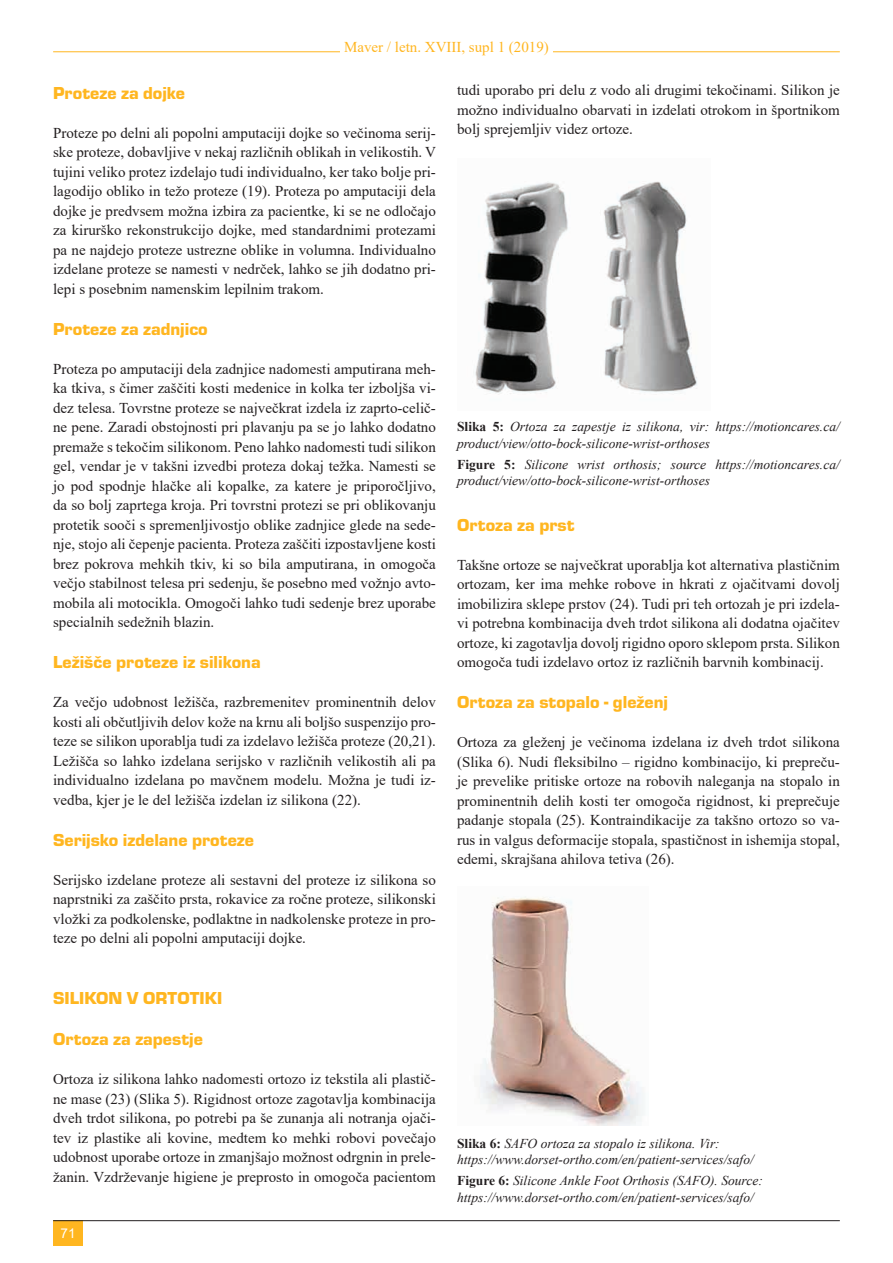
<style>
.page{position:relative;width:893px;height:1263px;background:#fff}
.page>*{position:absolute;margin:0;border:0;box-sizing:border-box;transform-origin:0 0}
.podnaslov{font:18px "Eurostile TEE Blac";color:#ffb620}
.body_tekst{font:15px/19.5px "Times New Roman";color:#231f20;text-align:justify}
.t1{font:15px "Times New Roman";color:#ffb620}
.naslov_tabele_slike{font:italic 13.5px/16.5px "Times New Roman";color:#231f20}
.t2{font:13.5px "Arial";color:#fff}
.s1{font-weight:700;font-style:normal}
</style>
<div class="page">
<img style="left:475px;top:181px;width:222px;height:214px">
<img style="left:480px;top:896px;width:164px;height:230px">
<hr style="left:53px;top:52px;width:787px;height:1px;background:#ffb620">
<div style="left:340px;top:34px;width:213px;height:23px;background:#fff"></div>
<div style="left:53px;top:1220px;width:30px;height:26px;background:#ffb620"></div>
<hr style="left:53px;top:1220px;width:787px;height:1px;background:#231f20">
<p class="t1" style="left:344px;top:37px;width:206px">Maver / letn. XVIII, supl 1 (2019)</p>
<p class="podnaslov" style="left:53px;top:83px;width:133px">Proteze za dojke</p>
<p class="body_tekst" style="left:53px;top:122px;width:384px">Proteze po delni ali popolni amputaciji dojke so večinoma serij&shy;ske proteze, dobavljive v nekaj različnih oblikah in velikostih. V tujini veliko protez izdelajo tudi individualno, ker tako bolje pri&shy;lagodijo obliko in težo proteze (19). Proteza po amputaciji dela dojke je predvsem možna izbira za pacientke, ki se ne odločajo za kirurško rekonstrukcijo dojke, med standardnimi protezami pa ne najdejo proteze ustrezne oblike in volumna. Individualno izdelane proteze se namesti v nedrček, lahko se jih dodatno pri&shy;lepi s posebnim namenskim lepilnim trakom.</p>
<p class="podnaslov" style="left:53px;top:319px;width:156px">Proteze za zadnjico</p>
<p class="body_tekst" style="left:53px;top:358px;width:384px">Proteza po amputaciji dela zadnjice nadomesti amputirana meh&shy;ka tkiva, s čimer zaščiti kosti medenice in kolka ter izboljša vi&shy;dez telesa. Tovrstne proteze se največkrat izdela iz zaprto-celič&shy;ne pene. Zaradi obstojnosti pri plavanju pa se jo lahko dodatno premaže s tekočim silikonom. Peno lahko nadomesti tudi silikon gel, vendar je v takšni izvedbi proteza dokaj težka. Namesti se jo pod spodnje hlačke ali kopalke, za katere je priporočljivo, da so bolj zaprtega kroja. Pri tovrstni protezi se pri oblikovanju protetik sooči s spremenljivostjo oblike zadnjice glede na sede&shy;nje, stojo ali čepenje pacienta. Proteza zaščiti izpostavljene kosti brez pokrova mehkih tkiv, ki so bila amputirana, in omogoča večjo stabilnost telesa pri sedenju, še posebno med vožnjo avto&shy;mobila ali motocikla. Omogoči lahko tudi sedenje brez uporabe specialnih sedežnih blazin.</p>
<p class="podnaslov" style="left:53px;top:652px;width:209px">Ležišče proteze iz silikona</p>
<p class="body_tekst" style="left:53px;top:692px;width:384px">Za večjo udobnost ležišča, razbremenitev prominentnih delov kosti ali občutljivih delov kože na krnu ali boljšo suspenzijo pro&shy;teze se silikon uporablja tudi za izdelavo ležišča proteze (20,21).<br>Ležišča so lahko izdelana serijsko v različnih velikostih ali pa individualno izdelana po mavčnem modelu. Možna je tudi iz&shy;vedba, kjer je le del ležišča izdelan iz silikona (22).</p>
<p class="podnaslov" style="left:53px;top:830px;width:202px">Serijsko izdelane proteze</p>
<p class="body_tekst" style="left:53px;top:870px;width:384px">Serijsko izdelane proteze ali sestavni del proteze iz silikona so naprstniki za zaščito prsta, rokavice za ročne proteze, silikonski vložki za podkolenske, podlaktne in nadkolenske proteze in pro&shy;teze po delni ali popolni amputaciji dojke.</p>
<p class="podnaslov" style="left:53px;top:988px;width:171px">SILIKON V ORTOTIKI</p>
<p class="podnaslov" style="left:53px;top:1029px;width:151px">Ortoza za zapestje</p>
<p class="body_tekst" style="left:53px;top:1069px;width:384px">Ortoza iz silikona lahko nadomesti ortozo iz tekstila ali plastič&shy;ne mase (23) (Slika 5). Rigidnost ortoze zagotavlja kombinacija dveh trdot silikona, po potrebi pa še zunanja ali notranja ojači&shy;tev iz plastike ali kovine, medtem ko mehki robovi povečajo udobnost uporabe ortoze in zmanjšajo možnost odrgnin in prele&shy;žanin. Vzdrževanje higiene je preprosto in omogoča pacientom</p>
<p class="t2" style="left:61px;top:1224px;width:17px">71</p>
<p class="body_tekst" style="left:457px;top:80px;width:384px">tudi uporabo pri delu z vodo ali drugimi tekočinami. Silikon je možno individualno obarvati in izdelati otrokom in športnikom bolj sprejemljiv videz ortoze.</p>
<p class="naslov_tabele_slike" style="left:457px;top:418px;width:384px"><span class="s1">Slika 5:</span> Ortoza za zapestje iz silikona, vir: https://motioncares.ca/ product/view/otto-bock-silicone-wrist-orthoses</p>
<p class="naslov_tabele_slike" style="left:457px;top:456px;width:384px"><span class="s1">Figure 5:</span> Silicone wrist orthosis; source https://motioncares.ca/ product/view/otto-bock-silicone-wrist-orthoses</p>
<p class="podnaslov" style="left:457px;top:515px;width:119px">Ortoza za prst</p>
<p class="body_tekst" style="left:457px;top:554px;width:384px">Takšne ortoze se največkrat uporablja kot alternativa plastičnim ortozam, ker ima mehke robove in hkrati z ojačitvami dovolj imobilizira sklepe prstov (24). Tudi pri teh ortozah je pri izdela&shy;vi potrebna kombinacija dveh trdot silikona ali dodatna ojačitev ortoze, ki zagotavlja dovolj rigidno oporo sklepom prsta. Silikon omogoča tudi izdelavo ortoz iz različnih barvnih kombinacij.</p>
<p class="podnaslov" style="left:457px;top:692px;width:212px">Ortoza za stopalo - gleženj</p>
<p class="body_tekst" style="left:457px;top:732px;width:384px">Ortoza za gleženj je večinoma izdelana iz dveh trdot silikona (Slika 6). Nudi fleksibilno – rigidno kombinacijo, ki prepreču&shy;je prevelike pritiske ortoze na robovih naleganja na stopalo in prominentnih delih kosti ter omogoča rigidnost, ki preprečuje padanje stopala (25). Kontraindikacije za takšno ortozo so va&shy;rus in valgus deformacije stopala, spastičnost in ishemija stopal, edemi, skrajšana ahilova tetiva (26).</p>
<p class="naslov_tabele_slike" style="left:457px;top:1135px;width:298px"><span class="s1">Slika 6:</span> SAFO ortoza za stopalo iz silikona. Vir: https://www.dorset-ortho.com/en/patient-services/safo/</p>
<p class="naslov_tabele_slike" style="left:457px;top:1172px;width:307px"><span class="s1">Figure 6:</span> Silicone Ankle Foot Orthosis (SAFO). Source: https://www.dorset-ortho.com/en/patient-services/safo/</p>
</div>
